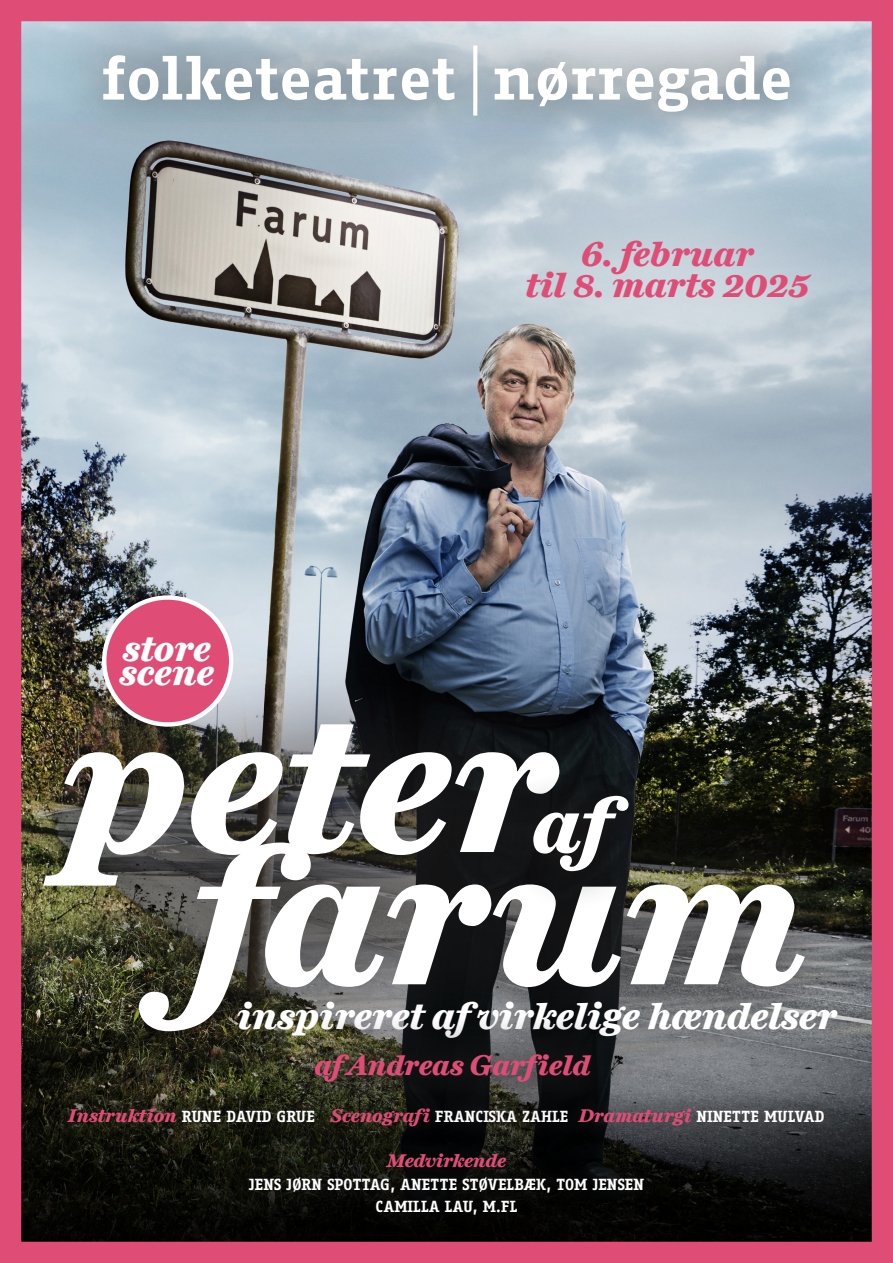
<style>
.page{position:relative;width:893px;height:1263px;background:#fff}
.page>*{position:absolute;margin:0;border:0;box-sizing:border-box;transform-origin:0 0}
.t1{font:italic 700 198.9px "LP Miller Daily One";color:#fff}
.t2{font:italic 700 79.35px "LP Miller Daily One";color:#fff}
.t3{font:italic 700 38.1px "LP Miller Daily One";color:#fff}
.t4{font:italic 700 36.75px "LP Miller Daily One";letter-spacing:.005em;color:#fff}
.t5{font:italic 700 35.4px/31.3px "LP Miller Daily One";color:#df4d76;text-align:center}
.t6{font:italic 700 28.8px "LP Miller Daily One";color:#df4d76}
.t7{font:italic 700 18.9px "LP Miller Daily One";color:#df4d76}
.t8{font:700 15.6px/22.4px "Fago Office Serif";color:#fff;text-align:center}
.s1{font-family:"LP Miller Daily One";font-style:italic;font-size:18.9px;color:#df4d76}
</style>
<div class="page">
<img style="left:0;top:0;width:893px;height:1263px">
<p class="t4" style="left:123px;top:623px;width:89px">store</p>
<p class="t4" style="left:119px;top:646px;width:96px">scene</p>
<p class="t5" style="left:525px;top:239px;width:285px">6. februar<br>til 8. marts 2025</p>
<p class="t1" style="left:60px;top:642px;width:496px">peter</p>
<p class="t2" style="left:532px;top:769px;width:118px">af</p>
<p class="t1" style="left:190px;top:774px;width:617px">farum</p>
<p class="t3" style="left:237px;top:989px;width:602px">inspireret afvirkelige hændelser</p>
<p class="t6" style="left:314px;top:1044px;width:277px">afAndreas Garfield</p>
<p class="t8" style="left:68px;top:1106px;width:758px"><span class="s1">Instruktion</span> RUNE DAVID GRUE <span class="s1">Scenografi</span> FRANCISKA ZAHLE <span class="s1">Dramaturgi</span> NINETTE MULVAD</p>
<p class="t7" style="left:387px;top:1147px;width:120px">Medvirkende</p>
<p class="t8" style="left:249px;top:1173px;width:397px">JENS JØRN SPOTTAG, ANETTE STØVELBÆK, TOM JENSEN<br>CAMILLA LAU, M.FL</p>
</div>
